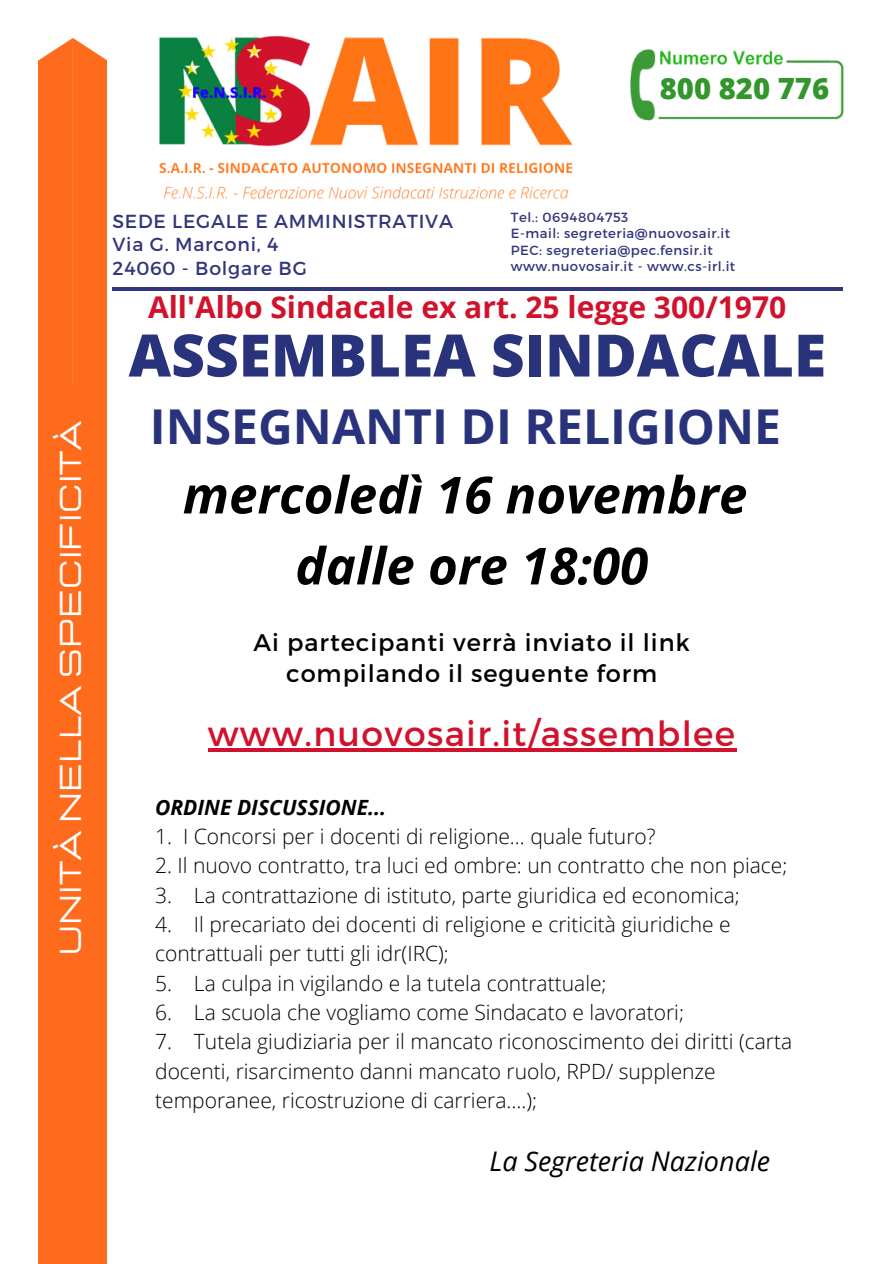
<style>
.page{position:relative;width:894px;height:1264px;background:#fff}
.page>*{position:absolute;margin:0;border:0;box-sizing:border-box;transform-origin:0 0}
.t1{font:800 58.5px "Open Sans";color:#29337b}
.t2{font:italic 700 51px/70.9px "Open Sans";color:#000;text-align:center}
.t3{font:700 48px "Open Sans";color:#29337b}
.t4{font:34.5px "Montserrat";letter-spacing:.04em;color:#d1122c}
.t5{font:700 30px "Open Sans";color:#d1122c}
.t6{font:30px "Lastica";color:#fff}
.t7{font:800 29.25px "Open Sans";color:#33962c}
.t8{font:italic 27px "Open Sans";color:#000}
.t9{font:24px/30.5px "Montserrat";letter-spacing:.04em;color:#000;text-align:center}
.t10{font:300 21px/29.2px "Open Sans";color:#000}
.t11{font:italic 700 21px "Open Sans";color:#000}
.t12{font:18.9px/23.7px "Montserrat";letter-spacing:.04em;color:#32367a}
.t13{font:13.2px/16.5px "Montserrat";letter-spacing:.04em;color:#32367a}
</style>
<div class="page">
<div style="left:39px;top:385px;width:68px;height:878px;background:#fe6b1c"></div>
<div style="left:39px;top:39px;width:68px;height:346px;background:#fe6b1c"></div>
<hr style="left:112px;top:287px;width:730px;height:3px;background:#32367a">
<img style="left:630px;top:49px;width:212px;height:71px">
<img style="left:97px;top:35px;width:476px;height:236px">
<hr style="left:208px;top:748px;width:528px;height:3px;background:#d1122c">
<h3 class="t7" style="left:659px;top:68px;width:171px">800 820 776</h3>
<h3 class="t6" style="left:56px;top:954px;width:536px;rotate:-90deg">Unità nella Specificità</h3>
<p class="t12" style="left:112px;top:208px;width:342px">SEDE LEGALE E AMMINISTRATIVA<br>Via G. Marconi, 4<br>24060 - Bolgare BG</p>
<p class="t13" style="left:510px;top:208px;width:226px">Tel.: 0694804753<br>E-mail: segreteria@nuovosair.it<br>PEC: segreteria@pec.fensir.it www.nuovosair.it - www.cs-irl.it</p>
<h3 class="t5" style="left:148px;top:285px;width:639px">All'Albo Sindacale ex art. 25 legge 300/1970</h3>
<h1 class="t1" style="left:128px;top:314px;width:698px">ASSEMBLEA SINDACALE</h1>
<h3 class="t3" style="left:150px;top:392px;width:632px">INSEGNANTI DI RELIGIONE</h3>
<h2 class="t2" style="left:183px;top:458px;width:566px">mercoledì 16 novembre dalle ore 18:00</h2>
<p class="t9" style="left:253px;top:626px;width:437px">Ai partecipanti verrà inviato il link compilando il seguente form</p>
<h3 class="t4" style="left:208px;top:711px;width:529px">www.nuovosair.it/assemblee</h3>
<p class="t11" style="left:155px;top:792px;width:232px">ORDINE DISCUSSIONE...</p>
<p class="t10" style="left:155px;top:821px;width:502px">1. I Concorsi per i docenti di religione... quale futuro?</p>
<p class="t10" style="left:155px;top:850px;width:633px">2. Il nuovo contratto, tra luci ed ombre: un contratto che non piace;</p>
<p class="t10" style="left:155px;top:880px;width:586px">3. La contrattazione di istituto, parte giuridica ed economica;</p>
<p class="t10" style="left:155px;top:909px;width:577px">4. Il precariato dei docenti di religione e criticità giuridiche e contrattuali per tutti gli idr(IRC);</p>
<p class="t10" style="left:155px;top:967px;width:453px">5. La culpa in vigilando e la tutela contrattuale;</p>
<p class="t10" style="left:155px;top:997px;width:530px">6. La scuola che vogliamo come Sindacato e lavoratori;</p>
<p class="t10" style="left:155px;top:1026px;width:638px">7. Tutela giudiziaria per il mancato riconoscimento dei diritti (carta docenti, risarcimento danni mancato ruolo, RPD/ supplenze temporanee, ricostruzione di carriera….);</p>
<p class="t8" style="left:489px;top:1142px;width:282px">La Segreteria Nazionale</p>
</div>
